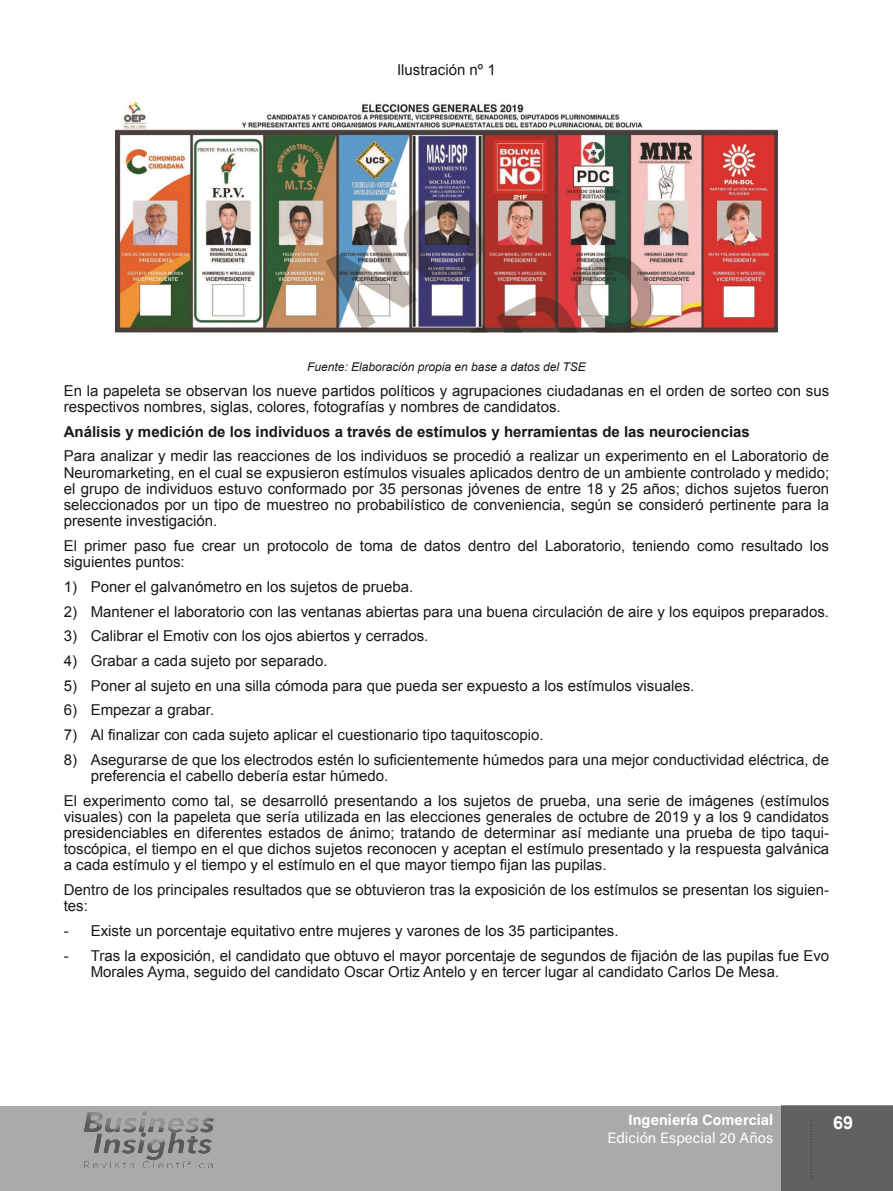
<style>
.page{position:relative;width:893px;height:1191px;background:#fff}
.page>*{position:absolute;margin:0;border:0;box-sizing:border-box;transform-origin:0 0}
.t1{font:700 18px "Arial";color:#fff}
.t2{font:15px/16.2px "Arial";color:#1a171c}
.t3{font:700 15px "Arial";color:#1a171c}
.t4{font:15px "Acumin Variable Concept";letter-spacing:.035em;color:#fff}
.t5{font:15px "Acumin Variable Concept";letter-spacing:.055em;color:#fff}
.t6{font:italic 12px "Arial";color:#1a171c}
.t7{font:12px "Minion Pro";color:#1a171c}
</style>
<div class="page">
<div style="left:0;top:1106px;width:893px;height:85px;background:#aaa9ab"></div>
<img style="left:83px;top:1111px;width:131px;height:57px">
<div style="left:782px;top:1106px;width:111px;height:85px;background:#626063"></div>
<img style="left:115px;top:101px;width:663px;height:231px">
<p class="t2" style="left:397px;top:61px;width:100px">Ilustración nº 1</p>
<p class="t6" style="left:307px;top:359px;width:280px">Fuente: Elaboración propia en base a datos del TSE</p>
<p class="t2" style="left:64px;top:382px;width:767px">En la papeleta se observan los nueve partidos políticos y agrupaciones ciudadanas en el orden de sorteo con sus respectivos nombres, siglas, colores, fotografías y nombres de candidatos.</p>
<p class="t3" style="left:64px;top:421px;width:688px">Análisis y medición de los individuos a través de estímulos y herramientas de las neurociencias</p>
<p class="t2" style="left:64px;top:448px;width:767px;text-align:justify">Para analizar y medir las reacciones de los individuos se procedió a realizar un experimento en el Laboratorio de Neuromarketing, en el cual se expusieron estímulos visuales aplicados dentro de un ambiente controlado y medido; el grupo de individuos estuvo conformado por 35 personas jóvenes de entre 18 y 25 años; dichos sujetos fueron seleccionados por un tipo de muestreo no probabilístico de conveniencia, según se consideró pertinente para la presente investigación.</p>
<p class="t2" style="left:64px;top:538px;width:767px">El primer paso fue crear un protocolo de toma de datos dentro del Laboratorio, teniendo como resultado los siguientes puntos:</p>
<p class="t2" style="left:64px;top:578px;width:351px">1) Poner el galvanómetro en los sujetos de prueba.</p>
<p class="t2" style="left:64px;top:603px;width:767px">2) Mantener el laboratorio con las ventanas abiertas para una buena circulación de aire y los equipos preparados.</p>
<p class="t2" style="left:64px;top:628px;width:366px">3) Calibrar el Emotiv con los ojos abiertos y cerrados.</p>
<p class="t2" style="left:64px;top:652px;width:265px">4) Grabar a cada sujeto por separado.</p>
<p class="t2" style="left:64px;top:677px;width:632px">5) Poner al sujeto en una silla cómoda para que pueda ser expuesto a los estímulos visuales.</p>
<p class="t2" style="left:64px;top:702px;width:152px">6) Empezar a grabar.</p>
<p class="t2" style="left:64px;top:727px;width:481px">7) Al finalizar con cada sujeto aplicar el cuestionario tipo taquitoscopio.</p>
<p class="t2" style="left:91px;top:751px;width:740px;text-indent:-27px">8) Asegurarse de que los electrodos estén lo suficientemente húmedos para una mejor conductividad eléctrica, de preferencia el cabello debería estar húmedo.</p>
<p class="t2" style="left:64px;top:792px;width:767px;text-align:justify">El experimento como tal, se desarrolló presentando a los sujetos de prueba, una serie de imágenes (estímulos visuales) con la papeleta que sería utilizada en las elecciones generales de octubre de 2019 y a los 9 candidatos presidenciables en diferentes estados de ánimo; tratando de determinar así mediante una prueba de tipo taqui&shy;toscópica, el tiempo en el que dichos sujetos reconocen y aceptan el estímulo presentado y la respuesta galvánica a cada estímulo y el tiempo y el estímulo en el que mayor tiempo fijan las pupilas.</p>
<p class="t2" style="left:64px;top:882px;width:767px">Dentro de los principales resultados que se obtuvieron tras la exposición de los estímulos se presentan los siguien&shy;tes:</p>
<p class="t2" style="left:64px;top:922px;width:556px">- Existe un porcentaje equitativo entre mujeres y varones de los 35 participantes.</p>
<p class="t2" style="left:91px;top:947px;width:740px;text-indent:-27px">- Tras la exposición, el candidato que obtuvo el mayor porcentaje de segundos de fijación de las pupilas fue Evo<br>Morales Ayma, seguido del candidato Oscar Ortiz Antelo y en tercer lugar al candidato Carlos De Mesa.</p>
<p class="t5" style="left:628px;top:1109px;width:146px">Ingeniería Comercial</p>
<p class="t1" style="left:833px;top:1111px;width:22px">69</p>
<p class="t4" style="left:607px;top:1127px;width:167px">Edición Especial 20 Años</p>
<p class="t7" style="left:800px;top:1179px;width:62px;rotate:-90deg">......................</p>
</div>
